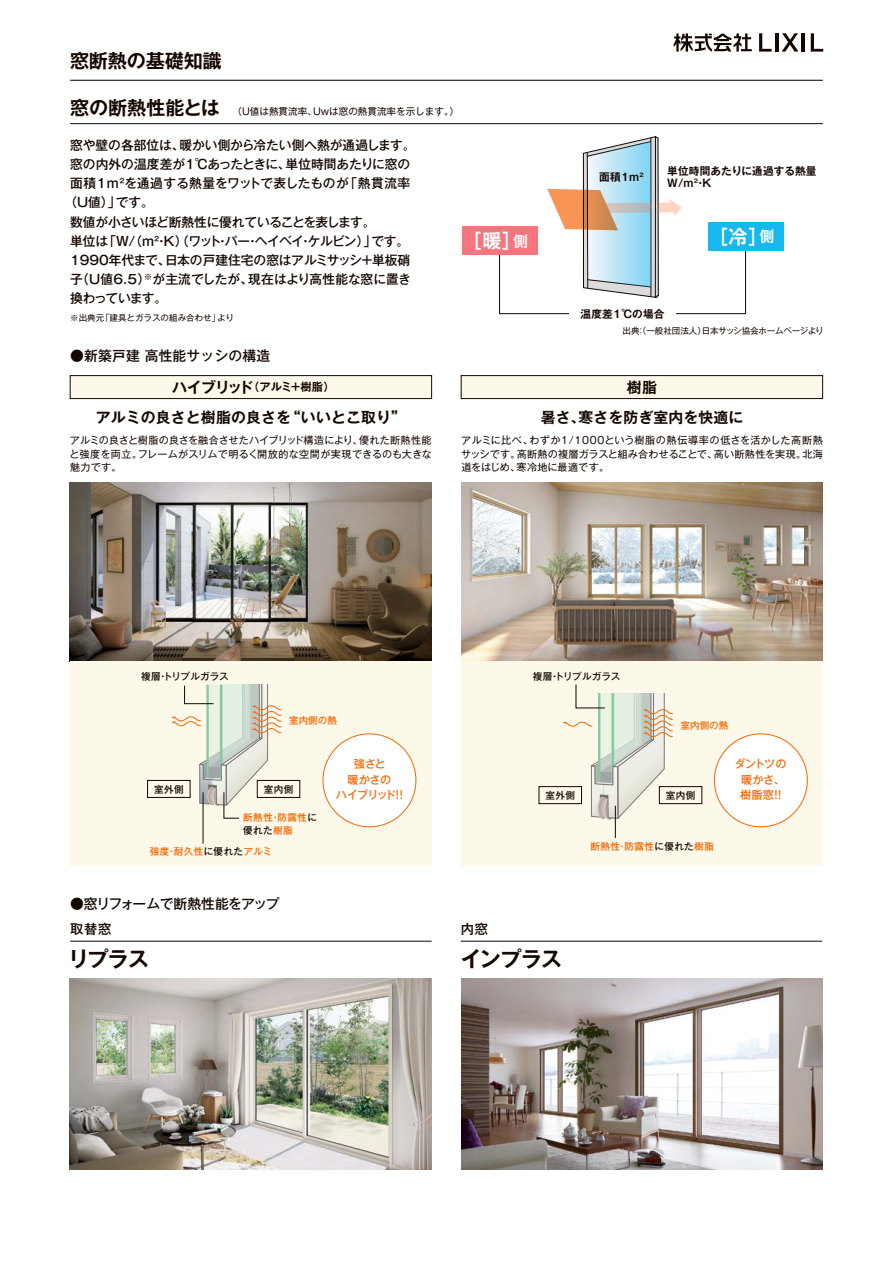
<style>
.page{position:relative;width:893px;height:1263px;background:#fff}
.page>*{position:absolute;margin:0;border:0;box-sizing:border-box;transform-origin:0 0}
.t1{font:700 21.3px "Gothic MB101 Pro De";letter-spacing:-.055em;color:#140700}
._12QBODY{font:700 19.2px "Gothic MB101 Pro De";color:#fff}
._12QBODY-2{font:700 19.2px "Gothic MB101 Pro De";letter-spacing:-.01em;color:#140700}
._12QBODY-3{font:700 14.85px "Gothic MB101 Pro De";letter-spacing:.01em;color:#140700}
._12QBODY-4{font:500 13.8px "Gothic MB101 Pro";letter-spacing:-.06em;color:#140700}
._12QBODY-5{font:500 13.8px "Gothic MB101 Pro";color:#140700}
.t2{font:500 13.35px "Gothic MB101 Pro";color:#140700}
._12QBODY-6{font:500 12.75px/19.2px "Gothic MB101 Pro";letter-spacing:-.01em;color:#140700;text-align:justify}
._12QBODY-7{font:500 12.75px "Gothic MB101 Pro";letter-spacing:.01em;color:#140700}
.t3{font:500 11.1px "Gothic MB101 Pro";letter-spacing:-.04em;color:#f56704}
._12QBODY-8{font:700 11.1px "Gothic MB101 Pro De";color:#140700}
._12QBODY-9{font:700 10.65px "Gothic MB101 Pro De";letter-spacing:.02em;color:#140700}
.説明{font:10.05px/13.8px "Gothic MB101 Pro";letter-spacing:.015em;color:#140700;text-align:justify}
.説明-2{font:500 9.6px "Gothic MB101 Pro";letter-spacing:.035em;color:#f56704}
._12QBODY-10{font:9.6px "Gothic MB101 Pro";color:#140700}
.説明-3{font:500 9.6px "Gothic MB101 Pro";letter-spacing:.005em;color:#140700}
.説明-4{font:500 9.6px "Gothic MB101 Pro";letter-spacing:.04em;color:#140700}
._12QBODY-11{font:8.55px "Gothic MB101 Pro";color:#140700}
.s1{font-family:"Gothic MB101 Pro De";font-weight:700;font-size:19.2px}
.s2{font-size:14.85px}
.s3{color:#140700}
.s4{color:#f56704}
</style>
<div class="page">
<svg style="left:674px;top:33px;width:78px;height:19px"></svg>
<svg style="left:759px;top:33px;width:13px;height:19px"></svg>
<hr style="left:775px;top:33px;width:3px;height:19px;background:#140700">
<svg style="left:782px;top:33px;width:16px;height:19px"></svg>
<hr style="left:802px;top:33px;width:3px;height:19px;background:#140700">
<svg style="left:811px;top:33px;width:12px;height:19px"></svg>
<div style="left:70px;top:376px;width:362px;height:23px;background:#fcf9ea"></div>
<div style="left:70px;top:375px;width:362px;height:24px;border:1px solid #140700"></div>
<div style="left:461px;top:376px;width:362px;height:23px;background:#fcf9ea"></div>
<div style="left:461px;top:375px;width:362px;height:24px;border:1px solid #140700"></div>
<hr style="left:70px;top:80px;width:753px;height:1px;background:#140700">
<svg style="left:547px;top:136px;width:135px;height:162px"></svg>
<img style="left:70px;top:483px;width:361px;height:178px">
<img style="left:70px;top:978px;width:361px;height:191px">
<img style="left:461px;top:483px;width:362px;height:178px">
<img style="left:461px;top:978px;width:362px;height:191px">
<hr style="left:70px;top:941px;width:362px;height:1px;background:#140700">
<hr style="left:461px;top:941px;width:361px;height:1px;background:#140700">
<hr style="left:70px;top:123px;width:753px;height:1px;background:#140700">
<div style="left:461px;top:661px;width:362px;height:204px;background:#fcf9ea"></div>
<div style="left:539px;top:786px;width:43px;height:18px;border:1px solid #140700"></div>
<div style="left:659px;top:786px;width:43px;height:18px;border:1px solid #140700"></div>
<svg style="left:562px;top:684px;width:111px;height:135px"></svg>
<hr style="left:615px;top:806px;width:1px;height:32px;background:#140700">
<div style="left:70px;top:661px;width:361px;height:204px;background:#fcf9ea"></div>
<div style="left:147px;top:780px;width:43px;height:18px;border:1px solid #140700"></div>
<div style="left:257px;top:780px;width:43px;height:18px;border:1px solid #140700"></div>
<hr style="left:203px;top:792px;width:1px;height:52px;background:#140700">
<svg style="left:171px;top:685px;width:111px;height:134px"></svg>
<div style="left:714px;top:734px;width:93px;height:93px;background:#fff;border-radius:50%"></div>
<div style="left:323px;top:734px;width:93px;height:93px;background:#fff;border-radius:50%"></div>
<div style="left:499px;top:241px;width:247px;height:73px;border:1px solid #140700"></div>
<div style="left:462px;top:227px;width:75px;height:28px;background:#f6757e"></div>
<div style="left:708px;top:223px;width:76px;height:28px;background:#17b7ef"></div>
<div style="left:569px;top:305px;width:107px;height:17px;background:#fff"></div>
<p class="_12QBODY-2" style="left:70px;top:45px;width:153px">窓断熱の基礎知識</p>
<p class="_12QBODY-10" style="left:70px;top:103px;width:390px"><span class="s1">窓の断熱性能とは</span> （U値は熱貫流率、Uwは窓の熱貫流率を示します。）</p>
<p class="_12QBODY-6" style="left:70px;top:134px;width:347px">窓や壁の各部位は、暖かい側から冷たい側へ熱が通過します。</p>
<p class="_12QBODY-6" style="left:70px;top:153px;width:342px">窓の内外の温度差が1℃あったときに、単位時間あたりに窓の</p>
<p class="_12QBODY-7" style="left:70px;top:173px;width:342px">面積1m²を通過する熱量をワットで表したものが「熱貫流率</p>
<p class="_12QBODY-6" style="left:65px;top:191px;width:91px">（U値）」です。</p>
<p class="_12QBODY-6" style="left:70px;top:210px;width:307px">数値が小さいほど断熱性に優れていることを表します。</p>
<p class="_12QBODY-6" style="left:70px;top:230px;width:341px">単位は「W/（m²・K）（ワット・パー・ヘイベイ・ケルビン）」です。</p>
<p class="_12QBODY-6" style="left:70px;top:249px;width:342px">1990年代まで、日本の戸建住宅の窓はアルミサッシ+単板硝子（U値6.5)<sup>※</sup>が主流でしたが、現在はより高性能な窓に置き換わっています。</p>
<p class="_12QBODY-11" style="left:70px;top:310px;width:165px">※出典元「建具とガラスの組み合わせ」より</p>
<p class="_12QBODY-5" style="left:70px;top:344px;width:202px">●新築戸建 高性能サッシの構造</p>
<p class="_12QBODY-9" style="left:599px;top:168px;width:46px">面積１m²</p>
<p class="_12QBODY-9" style="left:667px;top:162px;width:151px">単位時間あたりに通過する熱量</p>
<p class="_12QBODY-9" style="left:667px;top:175px;width:46px">W/m²・K</p>
<p class="_12QBODY" style="left:463px;top:225px;width:67px">［暖］<span class="s2">側</span></p>
<p class="_12QBODY" style="left:709px;top:221px;width:67px">［冷］<span class="s2">側</span></p>
<p class="_12QBODY-9" style="left:580px;top:305px;width:86px">温度差1℃の場合</p>
<p class="_12QBODY-11" style="left:622px;top:323px;width:203px">出典：（一般社団法人）日本サッシ協会ホームページより</p>
<p class="_12QBODY-8" style="left:172px;top:378px;width:164px"><span class="s2">ハイブリッド</span>（アルミ＋樹脂）</p>
<p class="_12QBODY-3" style="left:627px;top:375px;width:32px">樹脂</p>
<p class="_12QBODY-3" style="left:96px;top:405px;width:312px">アルミの良さと樹脂の良さを“いいとこ取り”</p>
<p class="_12QBODY-3" style="left:541px;top:405px;width:204px">暑さ､寒さを防ぎ室内を快適に</p>
<p class="説明" style="left:70px;top:432px;width:364px">アルミの良さと樹脂の良さを融合させたハイブリッド構造により、優れた断熱性能と強度を両立。フレームがスリムで明るく開放的な空間が実現できるのも大きな魅力です。</p>
<p class="説明" style="left:461px;top:432px;width:363px">アルミに比べ、わずか1/1000という樹脂の熱伝導率の低さを活かした高断熱サッシです。高断熱の複層ガラスと組み合わせることで、高い断熱性を実現。北海道をはじめ、寒冷地に最適です。</p>
<p class="説明-3" style="left:141px;top:669px;width:89px">複層・トリプルガラス</p>
<p class="説明-2" style="left:289px;top:713px;width:49px">室内側の熱</p>
<p class="説明-4" style="left:154px;top:781px;width:31px">室外側</p>
<p class="説明-4" style="left:264px;top:781px;width:31px">室内側</p>
<p class="説明-2" style="left:243px;top:809px;width:75px">断熱性・防露性<span class="s3">に</span></p>
<p class="説明-4" style="left:243px;top:822px;width:51px">優れた<span class="s4">樹脂</span></p>
<p class="説明-2" style="left:150px;top:843px;width:124px">強度・耐久性<span class="s3">に優れた</span>アルミ</p>
<p class="_12QBODY-4" style="left:70px;top:893px;width:211px">●窓リフォームで断熱性能をアップ</p>
<p class="t2" style="left:70px;top:918px;width:43px">取替窓</p>
<p class="t1" style="left:68px;top:941px;width:82px">リプラス</p>
<p class="t3" style="left:354px;top:755px;width:33px">強さと</p>
<p class="t3" style="left:347px;top:770px;width:45px">暖かさの</p>
<p class="t3" style="left:336px;top:786px;width:72px">ハイブリッド！！</p>
<p class="説明-3" style="left:533px;top:669px;width:89px">複層・トリプルガラス</p>
<p class="説明-2" style="left:681px;top:717px;width:49px">室内側の熱</p>
<p class="説明-4" style="left:545px;top:787px;width:31px">室外側</p>
<p class="説明-4" style="left:666px;top:787px;width:31px">室内側</p>
<p class="説明-2" style="left:590px;top:839px;width:125px">断熱性・防露性<span class="s3">に優れた</span>樹脂</p>
<p class="t3" style="left:734px;top:755px;width:54px">ダントツの</p>
<p class="t3" style="left:741px;top:770px;width:45px">暖かさ、</p>
<p class="t3" style="left:740px;top:786px;width:47px">樹脂窓！！</p>
<p class="t2" style="left:461px;top:918px;width:29px">内窓</p>
<p class="t1" style="left:461px;top:941px;width:103px">インプラス</p>
</div>
